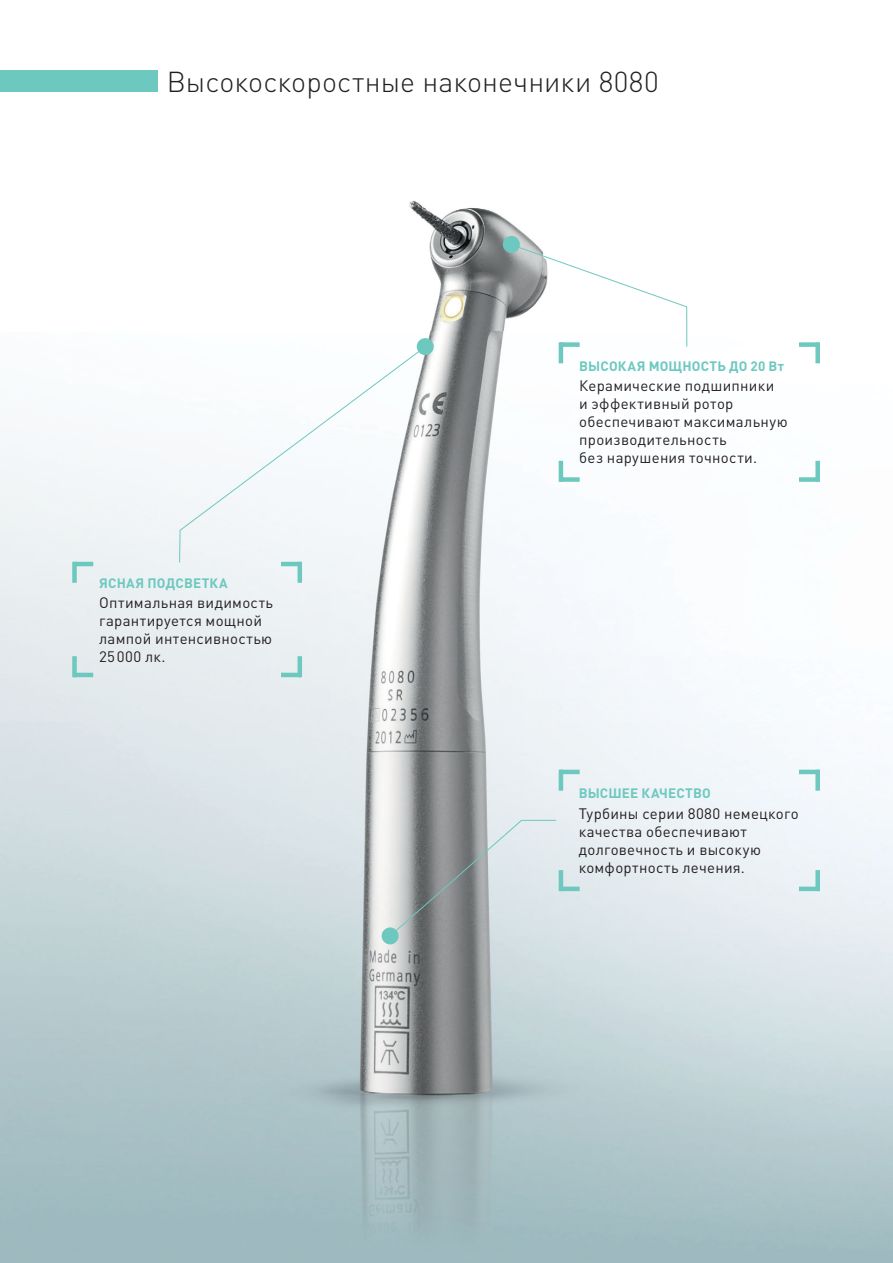
<style>
.page{position:relative;width:893px;height:1263px;background:#fff}
.page>*{position:absolute;margin:0;border:0;box-sizing:border-box;transform-origin:0 0}
.t1{font:300 28.5px "DIN Pro";letter-spacing:.005em;color:#231f20}
.t2{font:15px/18px "DIN Pro";letter-spacing:.02em;color:#231f20}
.t3{font:700 13.5px "DIN Pro";letter-spacing:.015em;color:#6dc8bf}
</style>
<div class="page">
<img style="left:262px;top:200px;width:332px;height:1063px">
<svg style="left:179px;top:346px;width:247px;height:217px"></svg>
<svg style="left:510px;top:244px;width:177px;height:103px"></svg>
<div style="left:503px;top:236px;width:17px;height:17px;background:#6dc8bf;border-radius:50%"></div>
<div style="left:417px;top:338px;width:17px;height:17px;background:#6dc8bf;border-radius:50%"></div>
<svg style="left:389px;top:819px;width:168px;height:118px;background:#b2b8ba"></svg>
<div style="left:382px;top:927px;width:17px;height:17px;background:#6dc8bf;border-radius:50%"></div>
<div style="left:0;top:71px;width:157px;height:21px;background:#6dc8bf"></div>
<hr style="left:559px;top:342px;width:4px;height:21px;background:#6dc8bf">
<div style="left:560px;top:342px;width:20px;height:5px;background:#6dc8bf"></div>
<div style="left:815px;top:342px;width:5px;height:21px;background:#6dc8bf"></div>
<div style="left:799px;top:342px;width:20px;height:5px;background:#6dc8bf"></div>
<hr style="left:559px;top:461px;width:4px;height:21px;background:#6dc8bf">
<div style="left:560px;top:477px;width:20px;height:5px;background:#6dc8bf"></div>
<div style="left:815px;top:461px;width:5px;height:21px;background:#6dc8bf"></div>
<div style="left:799px;top:477px;width:20px;height:5px;background:#6dc8bf"></div>
<div style="left:72px;top:562px;width:5px;height:21px;background:#6dc8bf"></div>
<hr style="left:73px;top:562px;width:20px;height:4px;background:#6dc8bf">
<div style="left:297px;top:562px;width:5px;height:21px;background:#6dc8bf"></div>
<hr style="left:281px;top:562px;width:20px;height:4px;background:#6dc8bf">
<div style="left:72px;top:656px;width:5px;height:21px;background:#6dc8bf"></div>
<hr style="left:73px;top:673px;width:20px;height:4px;background:#6dc8bf">
<div style="left:297px;top:656px;width:5px;height:21px;background:#6dc8bf"></div>
<hr style="left:281px;top:673px;width:20px;height:4px;background:#6dc8bf">
<hr style="left:559px;top:770px;width:4px;height:21px;background:#6dc8bf">
<hr style="left:560px;top:770px;width:20px;height:4px;background:#6dc8bf">
<div style="left:815px;top:770px;width:5px;height:21px;background:#6dc8bf"></div>
<hr style="left:799px;top:770px;width:20px;height:4px;background:#6dc8bf">
<hr style="left:559px;top:870px;width:4px;height:21px;background:#6dc8bf">
<hr style="left:560px;top:887px;width:20px;height:4px;background:#6dc8bf">
<div style="left:815px;top:870px;width:5px;height:21px;background:#6dc8bf"></div>
<hr style="left:799px;top:887px;width:20px;height:4px;background:#6dc8bf">
<h1 class="t1" style="left:167px;top:72px;width:493px">Высокоскоростные наконечники 8080</h1>
<p class="t3" style="left:99px;top:578px;width:130px">ЯСНАЯ ПОДСВЕТКА</p>
<p class="t2" style="left:99px;top:595px;width:175px">Оптимальная видимость гарантируется мощной лампой интенсивностью<br>25 000 лк.</p>
<p class="t3" style="left:579px;top:362px;width:206px">ВЫСОКАЯ МОЩНОСТЬ ДО 20 Вт</p>
<p class="t2" style="left:579px;top:379px;width:210px">Керамические подшипники<br>и эффективный ротор<br>обеспе чивают максимальную производительность<br>без нарушения точности.</p>
<p class="t3" style="left:579px;top:789px;width:134px">ВЫСШЕЕ КАЧЕСТВО</p>
<p class="t2" style="left:579px;top:806px;width:221px">Турбины серии 8080 немецкого качества обеспечивают долговечность и высокую комфортность лечения.</p>
</div>
